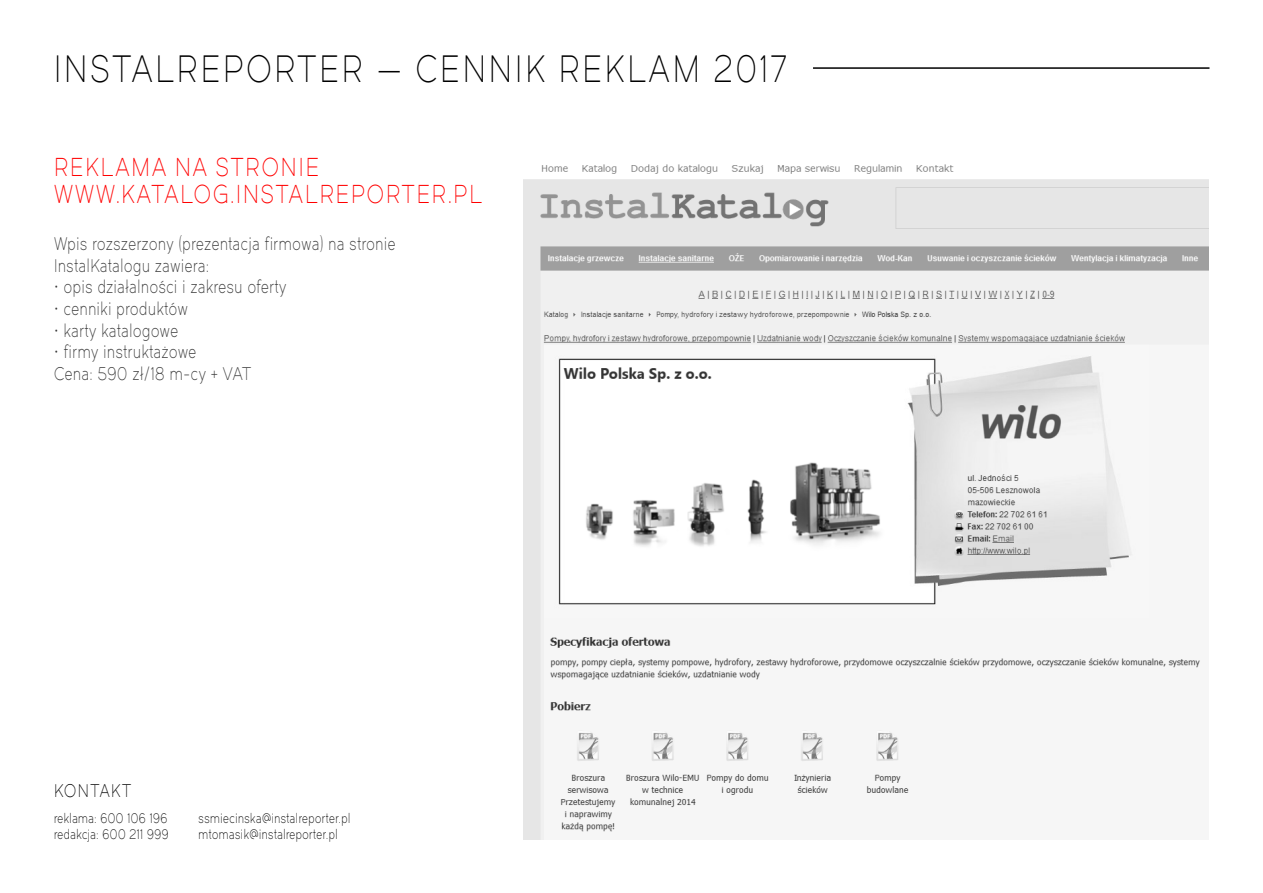
<style>
.page{position:relative;width:1263px;height:893px;background:#fff}
.page>*{position:absolute;margin:0;border:0;box-sizing:border-box;transform-origin:0 0}
.t1{font:37.5px "Dual 300";letter-spacing:.1em;color:#000;scale:.8 1}
.t2{font:25.5px "Dual 300";letter-spacing:.1em;color:#f00;scale:.8 1}
.t3{font:18px/21.6px "Dual 300";letter-spacing:.05em;color:#333;scale:.8 1}
.t4{font:18px "Dual 300";color:#000;scale:.8 1}
.t5{font:13.5px/16.2px "Dual 300";letter-spacing:.05em;color:#000;scale:.8 1}
</style>
<div class="page">
<img style="left:523px;top:164px;width:686px;height:675px">
<hr style="left:813px;top:67px;width:396px;height:2px;background:#000">
<h1 class="t1" style="left:54px;top:47px;width:73px">instalr</h1>
<h1 class="t1" style="left:201px;top:47px;width:87px">eport</h1>
<h1 class="t1" style="left:319px;top:47px;width:414px">er — Cennik reklam</h1>
<h1 class="t1" style="left:714px;top:47px;width:92px">2017</h1>
<h2 class="t2" style="left:54px;top:152px;width:80px">Reklama</h2>
<h2 class="t2" style="left:175px;top:152px;width:72px">na stro</h2>
<h2 class="t2" style="left:281px;top:152px;width:49px">nie</h2>
<h2 class="t2" style="left:54px;top:179px;width:27px">www</h2>
<h2 class="t2" style="left:116px;top:179px;width:46px">.katalog</h2>
<h2 class="t2" style="left:231px;top:179px;width:57px">.instalr</h2>
<h2 class="t2" style="left:336px;top:179px;width:60px">eport</h2>
<h2 class="t2" style="left:417px;top:179px;width:73px">er.pl</h2>
<p class="t3" style="left:54px;top:233px;width:428px">Wpis rozszerzony (prezentacja firmowa) na stronie<br>I nstalKatalogu zawiera:</p>
<p class="t3" style="left:54px;top:276px;width:292px">• opis działalności i zakresu oferty</p>
<p class="t3" style="left:54px;top:298px;width:169px">• cenniki produktów</p>
<p class="t3" style="left:54px;top:320px;width:157px">• karty katalogowe</p>
<p class="t3" style="left:54px;top:341px;width:248px">• firmy instruktażowe<br>Cena: 590 zł/18 m-cy + VAT</p>
<p class="t4" style="left:54px;top:780px;width:91px">ko ntakt</p>
<p class="t5" style="left:54px;top:810px;width:145px">reklama: 600 106 196 redakcja: 600 211 999</p>
<p class="t5" style="left:199px;top:810px;width:191px">ssmiecinska@instalreporter.pl mtomasik@instalreporter.pl</p>
</div>
